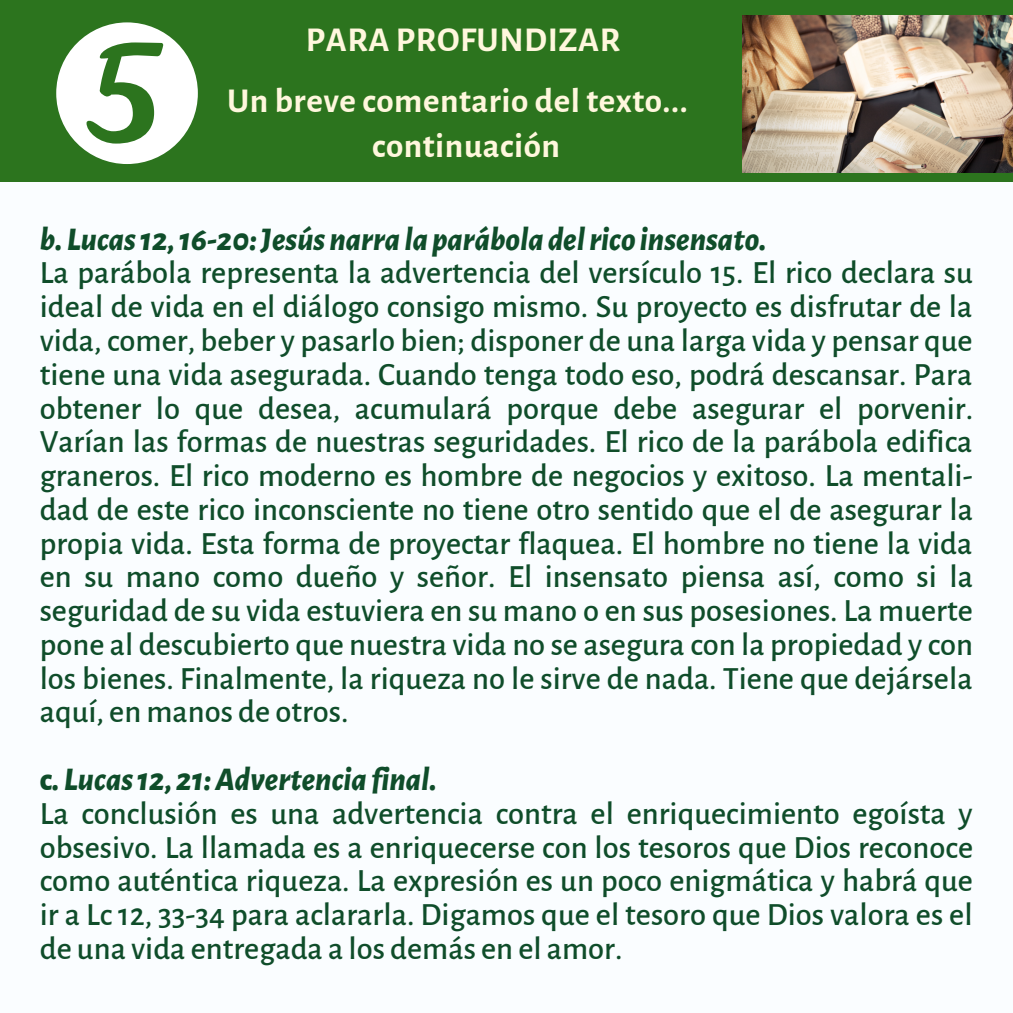
<style>
.page{position:relative;width:1013px;height:1013px;background:#fff}
.page>*{position:absolute;margin:0;border:0;box-sizing:border-box;transform-origin:0 0}
.t1{font:700 35px/61px "Alegreya Sans";letter-spacing:.015em;color:#fff7dd;text-align:center}
.t2{font:500 32.5px/33.8px "Alegreya Sans";color:#0f4d2a;text-align:justify}
.t3{font:italic 800 32.5px "Alegreya Sans";color:#0f4d2a}
.s1{font-weight:800}
.s2{font-weight:800;font-style:italic}
</style>
<div class="page">
<div style="left:0;top:0;width:1012px;height:1012px;background:#2c741e"></div>
<div style="left:0;top:183px;width:1012px;height:829px;background:#fafdff"></div>
<img style="left:742px;top:15px;width:270px;height:158px">
<svg style="left:56px;top:22px;width:142px;height:142px"></svg>
<p class="t1" style="left:227px;top:10px;width:462px">PARA PROFUNDIZAR<br>Un breve comentario del texto...</p>
<p class="t1" style="left:372px;top:116px;width:190px">continuación</p>
<p class="t3" style="left:40px;top:224px;width:728px">b. Lucas12,16-20:Jesús narra la parábola delrico insensato.</p>
<p class="t2" style="left:40px;top:257px;width:935px">La parábola representa la advertencia del versículo 15. El rico declara su ideal de vida en el diálogo consigo mismo. Su proyecto es disfrutar de la vida, comer, beber y pasarlo bien; disponer de una larga vida y pensar que tiene una vida asegurada. Cuando tenga todo eso, podrá descansar. Para obtener lo que desea, acumulará porque debe asegurar el porvenir.<br>Varían las formas de nuestras seguridades. El rico de la parábola edifica graneros. El rico moderno es hombre de negocios y exitoso. La mentali&shy;dad de este rico inconsciente no tiene otro sentido que el de asegurar la propia vida. Esta forma de proyectar flaquea. El hombre no tiene la vida en su mano como dueño y señor. El insensato piensa así, como si la seguridad de su vida estuviera en su mano o en sus posesiones. La muerte pone al descubierto que nuestra vida no se asegura con la propiedad y con los bienes. Finalmente, la riqueza no le sirve de nada. Tiene que dejársela aquí, en manos de otros.</p>
<p class="t2" style="left:40px;top:763px;width:934px;text-align:left"><span class="s1">c</span><span class="s2">. Lucas12, 21:Advertencia final.<br></span>La conclusión es una advertencia contra el enriquecimiento egoísta y obsesivo. La llamada es a enriquecerse con los tesoros que Dios reconoce como auténtica riqueza. La expresión es un poco enigmática y habrá que ir a Lc 12, 33-34 para aclararla. Digamos que el tesoro que Dios valora es el de una vida entregada a los demás en el amor.</p>
</div>
